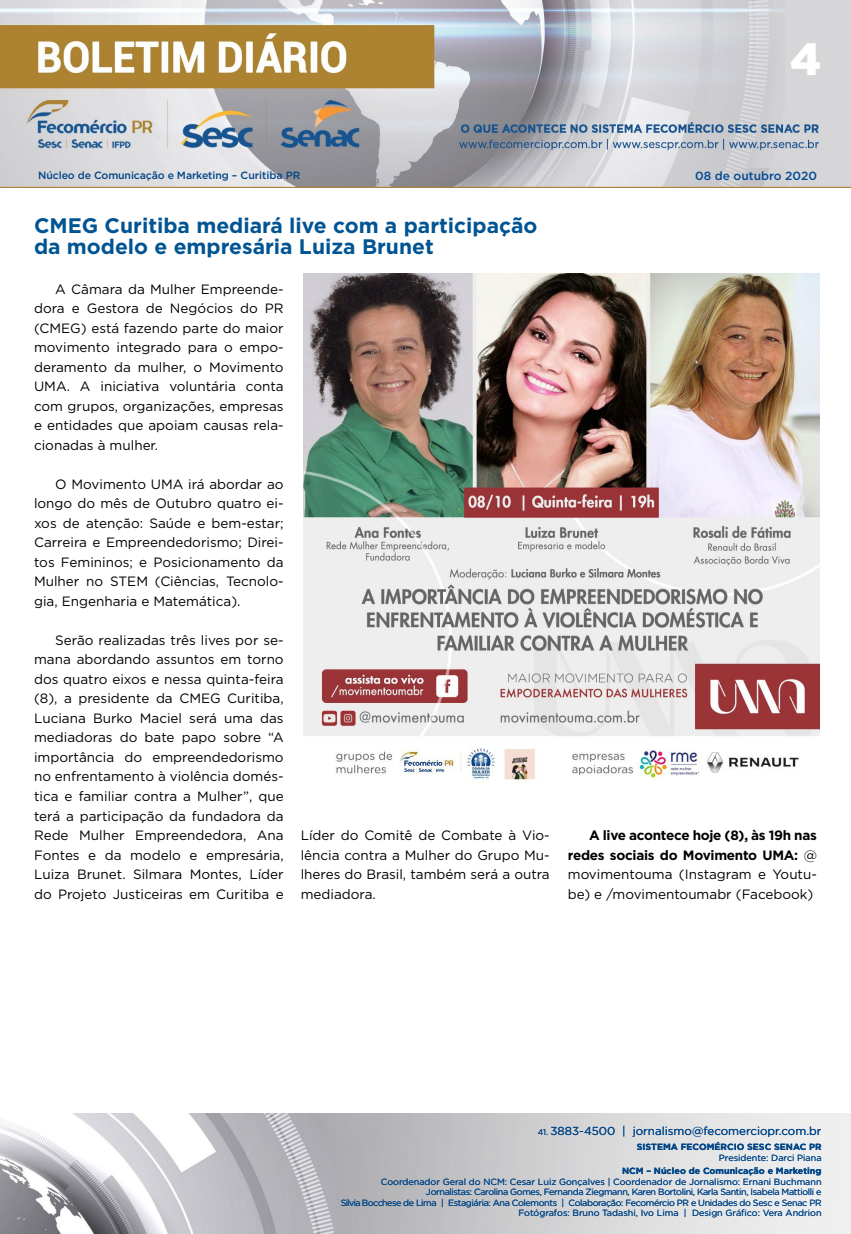
<style>
.page{position:relative;width:851px;height:1234px;background:#fff}
.page>*{position:absolute;margin:0;border:0;box-sizing:border-box;transform-origin:0 0}
.t1{font:900 45px "Gotham";color:#fff}
.t2{font:700 21px/21px "Gotham";color:#005493}
.t3{font:13.5px/19.5px "Gotham";color:#000;text-align:justify}
.t4{font:500 11.85px "Gotham";color:#004a93}
.t5{font:11.55px "Gotham";color:#004587}
.t6{font:500 10.5px "Gotham";letter-spacing:-.01em;color:#004587}
.t7{font:9px/10.5px "Gotham";letter-spacing:-.04em;color:#004587;text-align:right}
.t8{font:700 9px "Gotham";color:#004587}
.t9{font:9px "Gotham";color:#004587}
.s1{font-weight:700}
.s2{font-size:8.25px}
</style>
<div class="page">
<img style="left:0;top:0;width:850px;height:188px">
<img style="left:0;top:1113px;width:850px;height:120px">
<img style="left:303px;top:273px;width:516px;height:510px">
<h1 class="t1" style="left:790px;top:28px;width:33px">4</h1>
<p class="t6" style="left:38px;top:168px;width:264px">Núcleo de Comunicação e Marketing – Curitiba PR</p>
<p class="t4" style="left:695px;top:167px;width:123px">08 de outubro 2020</p>
<h2 class="t2" style="left:34px;top:215px;width:505px">CMEG Curitiba mediará live com a participação da modelo e empresária Luiza Brunet</h2>
<p class="t3" style="left:34px;top:279px;width:251px;text-indent:21px">A Câmara da Mulher Empreende&shy;dora e Gestora de Negócios do PR (CMEG) está fazendo parte do maior movimento integrado para o empo&shy;deramento da mulher, o Movimento UMA. A iniciativa voluntária conta com grupos, organizações, empresas e entidades que apoiam causas rela&shy;cionadas à mulher.</p>
<p class="t3" style="left:34px;top:474px;width:251px;text-indent:21px">O Movimento UMA irá abordar ao longo do mês de Outubro quatro ei&shy;xos de atenção: Saúde e bem-estar; Carreira e Empreendedorismo; Direi&shy;tos Femininos; e Posicionamento da Mulher no STEM (Ciências, Tecnolo&shy;gia, Engenharia e Matemática).</p>
<p class="t3" style="left:34px;top:630px;width:251px;text-indent:21px">Serão realizadas três lives por se&shy;mana abordando assuntos em torno dos quatro eixos e nessa quinta-feira (8), a presidente da CMEG Curitiba, Luciana Burko Maciel será uma das mediadoras do bate papo sobre “A importância do empreendedorismo no enfrentamento à violência domés&shy;tica e familiar contra a Mulher”, que terá a participação da fundadora da Rede Mulher Empreendedora, Ana Fontes e da modelo e empresária, Luiza Brunet. Silmara Montes, Líder do Projeto Justiceiras em Curitiba e</p>
<p class="t3" style="left:300px;top:825px;width:250px">Líder do Comitê de Combate à Vio&shy;lência contra a Mulher do Grupo Mu&shy;lheres do Brasil, também será a outra mediadora.</p>
<p class="t3" style="left:567px;top:825px;width:250px;text-indent:21px"><span class="s1">A live acontece hoje (8), às 19h nas redes sociais do Movimento UMA:</span> @ movimentouma (Instagram e Youtu&shy;be) e /movimentoumabr (Facebook)</p>
<p class="t5" style="left:537px;top:1123px;width:285px"><span class="s2">41.</span> 3883-4500 | jornalismo@fecomerciopr.com.br</p>
<p class="t8" style="left:636px;top:1140px;width:186px">SISTEMA FECOMÉRCIO SESC SENAC PR</p>
<p class="t9" style="left:718px;top:1151px;width:104px">Presidente: Darci Piana</p>
<p class="t8" style="left:622px;top:1164px;width:201px">NCM – Núcleo de Comunicação e Marketing</p>
<p class="t7" style="left:341px;top:1175px;width:482px">Coordenador Geral do NCM: Cesar Luiz Gonçalves | Coordenador de Jornalismo: Ernani Buchmann Jornalistas: Carolina Gomes, Fernanda Ziegmann, Karen Bortolini, Karla Santin, Isabela Mattiolli e<br>Silvia Bocchese de Lima | Estagiária: Ana Colemonts | Colaboração: Fecomércio PR e Unidades do Sesc e Senac PR Fotógrafos: Bruno Tadashi, Ivo Lima | Design Gráfico: Vera Andrion</p>
</div>
